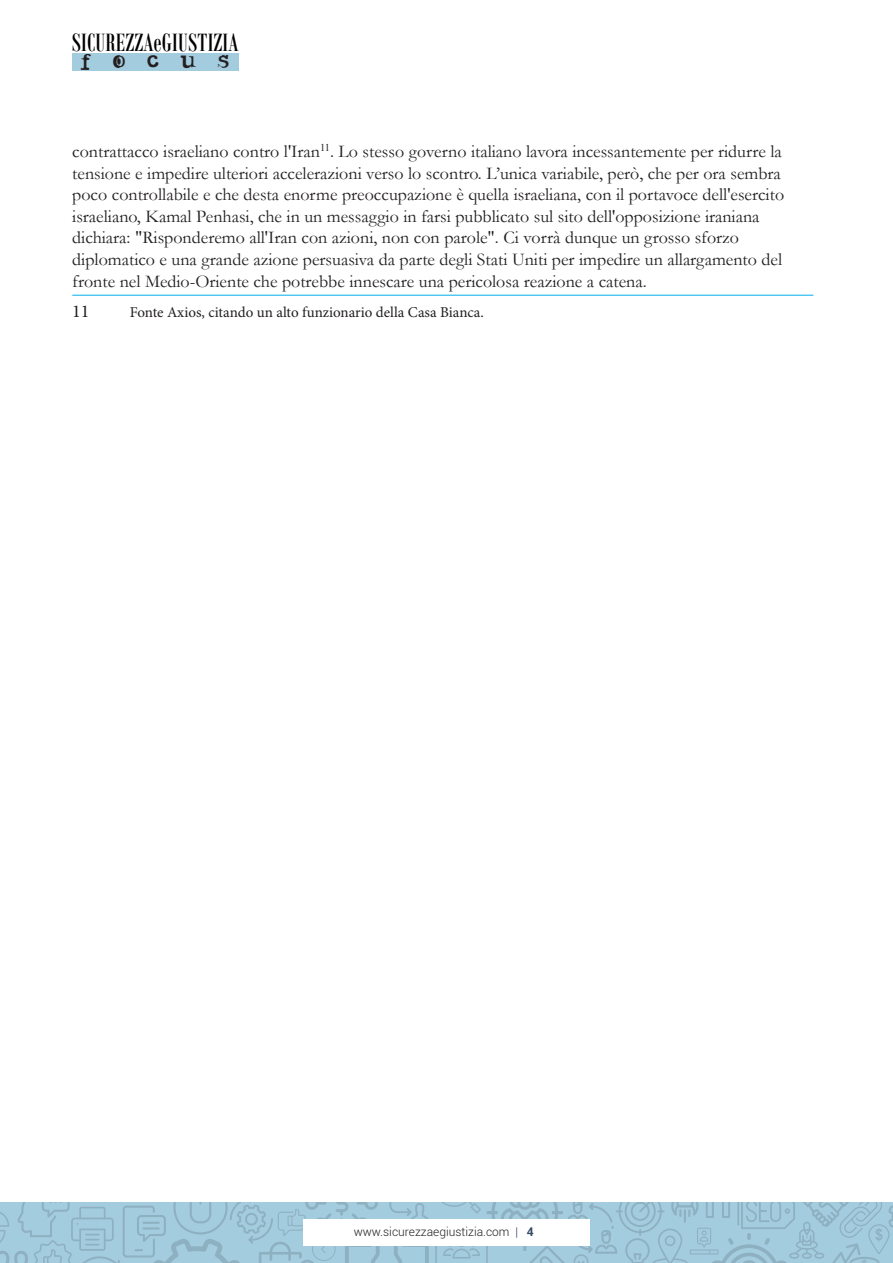
<style>
.page{position:relative;width:893px;height:1263px;background:#fff}
.page>*{position:absolute;margin:0;border:0;box-sizing:border-box;transform-origin:0 0}
.t1{font:27px "Bodoni MT Condensed";letter-spacing:.01em;color:#000}
.t2{font:18px/21.6px "Garamond";color:#1f1f1f}
.t3{font:18px "Noir Filled";letter-spacing:1.13em;color:#231f20}
.t4{font:18px "Minion Pro";color:#231f20}
.t5{font:15px "Minion Pro";color:#231f20}
.t6{font:300 12px "Roboto";color:#231f20}
.s1{color:#231f20}
.s2{color:#364966}
.s3{font-weight:700;color:#364966}
</style>
<div class="page">
<svg style="left:0;top:1202px;width:893px;height:61px;fill:#a4ccdf"></svg>
<div style="left:303px;top:1219px;width:287px;height:26px;background:#fff"></div>
<div style="left:72px;top:53px;width:167px;height:18px;background:#a4ccdf"></div>
<hr style="left:72px;top:295px;width:741px;height:1px;background:#00aeef">
<h1 class="t1" style="left:72px;top:26px;width:168px">SICUREZZAeGIUSTIZIA</h1>
<p class="t3" style="left:80px;top:48px;width:151px">FOCUS</p>
<p class="t2" style="left:72px;top:140px;width:713px">contrattacco israeliano contro l'Iran<sup>11</sup><span class="s1">. Lo stesso governo italiano lavora incessantemente per ridurre la tensione e impedire ulteriori accelerazioni verso lo scontro. L’unica variabile, però, che per ora sembra poco controllabile e che desta enorme preoccupazione è quella israeliana, con il portavoce</span> dell'esercito israeliano, Kamal Penhasi, che in un messaggio in farsi pubblicato sul sito dell'opposizione iraniana <span class="s1">dichiara:</span> "Risponderemo all'Iran con azioni, non con parole". Ci vorrà dunque un grosso sforzo diplomatico e una grande azione persuasiva da parte degli Stati Uniti per impedire un allargamento del fronte nel Medio-Oriente che potrebbe innescare una pericolosa reazione a catena.</p>
<p class="t4" style="left:72px;top:300px;width:19px">11</p>
<p class="t5" style="left:130px;top:303px;width:356px">Fonte Axios, citando un alto funzionario della Casa Bianca.</p>
<p class="t6" style="left:354px;top:1223px;width:181px">www.sicurezzaegiustizia.com <span class="s2">|</span> <span class="s3">4</span></p>
</div>
